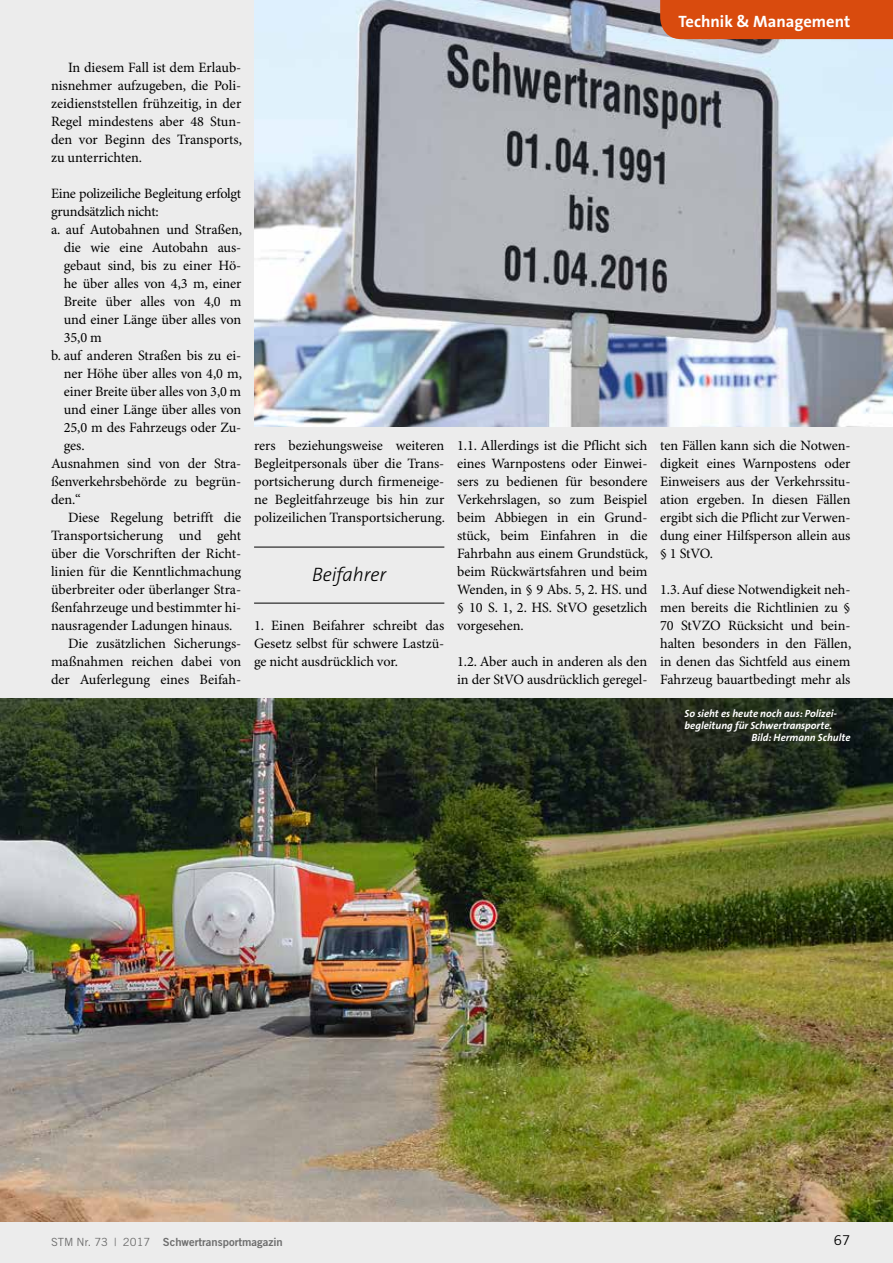
<style>
.page{position:relative;width:893px;height:1263px;background:#ececec}
.page>*{position:absolute;margin:0;border:0;box-sizing:border-box;transform-origin:0 0}
.t1{font:italic 300 19.5px "The Sans B3";letter-spacing:-.005em;color:#000}
.t2{font:700 16.5px "The Sans B7";color:#fff}
.t3{font:14.25px/18px "Minion Pro";letter-spacing:-.005em;color:#000;text-align:justify}
.t4{font:13.5px "Trade Gothic";color:#000}
.t5{font:11.25px "Trade Gothic Bold Two";color:#6e6e6e}
.t6{font:italic 700 10.5px "The Sans B7";color:#fff}
.s1{font-family:"Trade Gothic"}
</style>
<div class="page">
<img style="left:254px;top:0;width:639px;height:427px">
<div style="left:660px;top:0;width:233px;height:39px;background:#d94b0e"></div>
<hr style="left:254px;top:547px;width:190px;height:1px;background:#000">
<hr style="left:254px;top:603px;width:190px;height:1px;background:#000">
<img style="left:0;top:698px;width:893px;height:523px">
<p class="t3" style="left:51px;top:59px;width:193px;text-indent:17px">In diesem Fall ist dem Erlaub&shy;nisnehmer aufzugeben, die Poli&shy;zeidienststellen frühzeitig, in der Regel mindestens aber 48 Stun&shy;den vor Beginn des Transports, zu unterrichten.</p>
<p class="t3" style="left:51px;top:185px;width:192px">Eine polizeiliche Begleitung erfolgt</p>
<p class="t3" style="left:51px;top:203px;width:109px">grundsätzlich nicht:</p>
<p class="t3" style="left:51px;top:221px;width:193px">a. auf Autobahnen und Straßen,</p>
<p class="t3" style="left:64px;top:239px;width:179px">die wie eine Autobahn aus-</p>
<p class="t3" style="left:64px;top:257px;width:179px">gebaut sind, bis zu einer Hö-</p>
<p class="t3" style="left:64px;top:275px;width:179px">he über alles von 4,3 m, einer</p>
<p class="t3" style="left:64px;top:293px;width:179px">Breite über alles von 4,0 m</p>
<p class="t3" style="left:64px;top:311px;width:179px">und einer Länge über alles von</p>
<p class="t3" style="left:64px;top:329px;width:40px">35,0 m</p>
<p class="t3" style="left:51px;top:347px;width:192px">b. auf anderen Straßen bis zu ei-</p>
<p class="t3" style="left:64px;top:365px;width:180px">ner Höhe über alles von 4,0 m,</p>
<p class="t3" style="left:64px;top:383px;width:179px">einer Breite über alles von 3,0 m</p>
<p class="t3" style="left:64px;top:401px;width:179px">und einer Länge über alles von</p>
<p class="t3" style="left:64px;top:419px;width:179px">25,0 m des Fahrzeugs oder Zu-</p>
<p class="t3" style="left:64px;top:437px;width:22px">ges.</p>
<p class="t3" style="left:51px;top:455px;width:192px">Ausnahmen sind von der Stra-</p>
<p class="t3" style="left:51px;top:473px;width:192px">ßenverkehrsbehörde zu begrün-</p>
<p class="t3" style="left:51px;top:491px;width:31px">den.“</p>
<p class="t3" style="left:68px;top:509px;width:175px">Diese Regelung betrifft die</p>
<p class="t3" style="left:51px;top:527px;width:192px">Transportsicherung und geht</p>
<p class="t3" style="left:51px;top:545px;width:192px">über die Vorschriften der Richt-</p>
<p class="t3" style="left:51px;top:563px;width:192px">linien für die Kenntlichmachung</p>
<p class="t3" style="left:51px;top:581px;width:192px">überbreiter oder überlanger Stra-</p>
<p class="t3" style="left:51px;top:599px;width:192px">ßenfahrzeuge und bestimmter hi-</p>
<p class="t3" style="left:51px;top:617px;width:183px">nausragender Ladungen hinaus.</p>
<p class="t3" style="left:68px;top:635px;width:175px">Die zusätzlichen Sicherungs-</p>
<p class="t3" style="left:51px;top:653px;width:192px">maßnahmen reichen dabei von</p>
<p class="t3" style="left:51px;top:671px;width:192px">der Auferlegung eines Beifah-</p>
<p class="t2" style="left:678px;top:13px;width:173px">Technik &amp; Management</p>
<p class="t3" style="left:254px;top:437px;width:193px">rers beziehungsweise weiteren Begleitpersonals über die Trans&shy;portsicherung durch firmeneige&shy;ne Begleitfahrzeuge bis hin zur polizeilichen Transportsicherung.</p>
<h1 class="t1" style="left:312px;top:565px;width:76px">Beifahrer</h1>
<p class="t3" style="left:254px;top:617px;width:192px">1. Einen Beifahrer schreibt das Gesetz selbst für schwere Lastzü&shy;ge nicht ausdrücklich vor.</p>
<p class="t3" style="left:457px;top:437px;width:193px">1.1. Allerdings ist die Pflicht sich eines Warnpostens oder Einwei&shy;sers zu bedienen für besondere Verkehrslagen, so zum Beispiel beim Abbiegen in ein Grund&shy;stück, beim Einfahren in die Fahrbahn aus einem Grundstück, beim Rückwärtsfahren und beim Wenden, in § 9 Abs. 5, 2. HS. und § 10 S. 1, 2. HS. StVO gesetzlich vorgesehen.</p>
<p class="t3" style="left:457px;top:653px;width:192px">1.2. Aber auch in anderen als den in der StVO ausdrücklich geregel-</p>
<p class="t3" style="left:660px;top:437px;width:192px">ten Fällen kann sich die Notwen&shy;digkeit eines Warnpostens oder Einweisers aus der Verkehrssitu&shy;ation ergeben. In diesen Fällen ergibt sich die Pflicht zur Verwen&shy;dung einer Hilfsperson allein aus § 1 StVO.</p>
<p class="t3" style="left:660px;top:581px;width:193px">1.3. Auf diese Notwendigkeit neh&shy;men bereits die Richtlinien zu § 70 StVZO Rücksicht und bein&shy;halten besonders in den Fällen, in denen das Sichtfeld aus einem Fahrzeug bauartbedingt mehr als</p>
<p class="t6" style="left:685px;top:707px;width:154px">So sieht es heute noch aus: Polizei-</p>
<p class="t6" style="left:685px;top:720px;width:149px">begleitung für Schwertransporte.</p>
<p class="t6" style="left:751px;top:732px;width:101px">Bild: Hermann Schulte</p>
<p class="t5" style="left:51px;top:1235px;width:233px"><span class="s1">STM Nr. 73 | 2017</span> Schwertransportmagazin</p>
<p class="t4" style="left:834px;top:1232px;width:18px">67</p>
</div>
